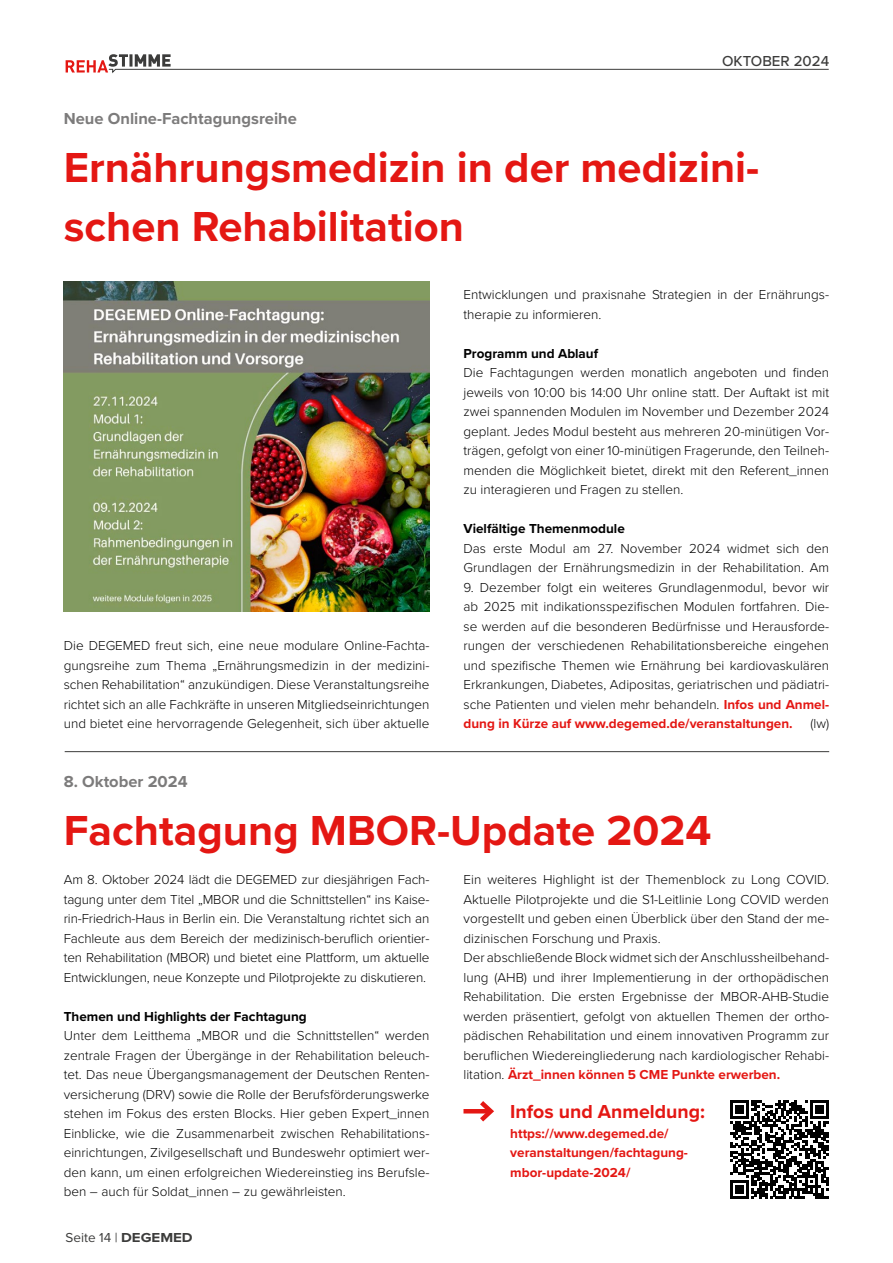
<style>
.page{position:relative;width:893px;height:1263px;background:#fff}
.page>*{position:absolute;margin:0;border:0;box-sizing:border-box;transform-origin:0 0}
.INHALT_Headline{font:700 43.5px/58.5px "Proxima Nova";color:#e41713}
.INFOKASTEN_Headline{font:700 19.5px "Proxima Nova";color:#e41713}
.INHALT_Subheadline{font:700 16.5px "Proxima Nova";color:#7c7b7b}
.t1{font:500 15px "Proxima Nova";color:#3c3c3b}
.INHALT_Grundtext{font:300 13.5px/19.5px "Proxima Nova";color:#000;text-align:justify}
.INHALT_Überschrift_im_Text{font:700 13.5px "Proxima Nova";color:#000}
.INFOKASTEN_Text{font:700 13.5px/19.5px "Proxima Nova";color:#e41713}
.t2{font:13.5px "Proxima Nova";color:#3c3c3b}
.s1{font-weight:700;color:#e41713}
.s2{font-weight:700}
</style>
<div class="page">
<svg style="left:66px;top:54px;width:763px;height:20px"></svg>
<img style="left:64px;top:281px;width:365px;height:330px">
<hr style="left:65px;top:751px;width:764px;height:1px;background:#3c3c3b">
<hr style="left:463px;top:1109px;width:28px;height:4px;background:#e41713">
<svg style="left:475px;top:1101px;width:19px;height:21px"></svg>
<svg style="left:730px;top:1100px;width:99px;height:99px"></svg>
<p class="t1" style="left:722px;top:52px;width:109px">OKTOBER 2024</p>
<p class="INHALT_Subheadline" style="left:64px;top:106px;width:235px">Neue Online-Fachtagungsreihe</p>
<p class="INHALT_Headline" style="left:64px;top:137px;width:697px">Ernährungsmedizin in der medizini&shy;schen Rehabilitation</p>
<p class="INHALT_Grundtext" style="left:64px;top:635px;width:367px">Die DEGEMED freut sich, eine neue modulare Online-Fachta&shy;gungsreihe zum Thema „Ernährungsmedizin in der medizini&shy;schen Rehabilitation“ anzukündigen. Diese Veranstaltungsreihe richtet sich an alle Fachkräfte in unseren Mitgliedseinrichtungen und bietet eine hervorragende Gelegenheit, sich über aktuelle</p>
<p class="INHALT_Grundtext" style="left:463px;top:284px;width:367px">Entwicklungen und praxisnahe Strategien in der Ernährungs&shy;therapie zu informieren.</p>
<p class="INHALT_Überschrift_im_Text" style="left:463px;top:343px;width:136px">Programm und Ablauf</p>
<p class="INHALT_Grundtext" style="left:463px;top:362px;width:367px">Die Fachtagungen werden monatlich angeboten und finden jeweils von 10:00 bis 14:00 Uhr online statt. Der Auftakt ist mit zwei spannenden Modulen im November und Dezember 2024 geplant. Jedes Modul besteht aus mehreren 20-minütigen Vor&shy;trägen, gefolgt von einer 10-minütigen Fragerunde, den Teilneh&shy;menden die Möglichkeit bietet, direkt mit den Referent_innen zu interagieren und Fragen zu stellen.</p>
<p class="INHALT_Überschrift_im_Text" style="left:463px;top:519px;width:163px">Vielfältige Themenmodule</p>
<p class="INHALT_Grundtext" style="left:463px;top:538px;width:367px">Das erste Modul am 27. November 2024 widmet sich den<br>Grundlagen der Ernährungsmedizin in der Rehabilitation. Am</p>
<p class="INHALT_Grundtext" style="left:463px;top:577px;width:367px">9. Dezember folgt ein weiteres Grundlagenmodul, bevor wir ab 2025 mit indikationsspezifischen Modulen fortfahren. Die&shy;se werden auf die besonderen Bedürfnisse und Herausforde&shy;rungen der verschiedenen Rehabilitationsbereiche eingehen und spezifische Themen wie Ernährung bei kardiovaskulären Erkrankungen, Diabetes, Adipositas, geriatrischen und pädiatri&shy;sche Patienten und vielen mehr behandeln. <span class="s1">Infos und Anmel&shy;dung in Kürze auf www.degemed.de/veranstaltungen.</span></p>
<p class="INHALT_Grundtext" style="left:810px;top:713px;width:20px">(lw)</p>
<p class="INHALT_Subheadline" style="left:64px;top:769px;width:125px">8. Oktober 2024</p>
<p class="INHALT_Headline" style="left:64px;top:800px;width:649px">Fachtagung MBOR-Update 2024</p>
<p class="INHALT_Grundtext" style="left:64px;top:869px;width:367px">Am 8. Oktober 2024 lädt die DEGEMED zur diesjährigen Fach&shy;tagung unter dem Titel „MBOR und die Schnittstellen“ ins Kaise&shy;rin-Friedrich-Haus in Berlin ein. Die Veranstaltung richtet sich an Fachleute aus dem Bereich der medizinisch-beruflich orientier&shy;ten Rehabilitation (MBOR) und bietet eine Plattform, um aktuelle Entwicklungen, neue Konzepte und Pilotprojekte zu diskutieren.</p>
<p class="INHALT_Überschrift_im_Text" style="left:64px;top:1006px;width:245px">Themen und Highlights der Fachtagung</p>
<p class="INHALT_Grundtext" style="left:64px;top:1025px;width:367px">Unter dem Leitthema „MBOR und die Schnittstellen“ werden zentrale Fragen der Übergänge in der Rehabilitation beleuch&shy;tet. Das neue Übergangsmanagement der Deutschen Renten&shy;versicherung (DRV) sowie die Rolle der Berufsförderungswerke stehen im Fokus des ersten Blocks. Hier geben Expert_innen Einblicke, wie die Zusammenarbeit zwischen Rehabilitations&shy;einrichtungen, Zivilgesellschaft und Bundeswehr optimiert wer&shy;den kann, um einen erfolgreichen Wiedereinstieg ins Berufsle&shy;ben – auch für Soldat_innen – zu gewährleisten.</p>
<p class="INHALT_Grundtext" style="left:463px;top:869px;width:367px">Ein weiteres Highlight ist der Themenblock zu Long COVID.<br>Aktuelle Pilotprojekte und die S1-Leitlinie Long COVID werden vorgestellt und geben einen Überblick über den Stand der me&shy;dizinischen Forschung und Praxis.</p>
<p class="INHALT_Grundtext" style="left:463px;top:947px;width:367px">Der abschließende Block widmet sich der Anschlussheilbehand&shy;lung (AHB) und ihrer Implementierung in der orthopädischen Rehabilitation. Die ersten Ergebnisse der MBOR-AHB-Studie werden präsentiert, gefolgt von aktuellen Themen der ortho&shy;pädischen Rehabilitation und einem innovativen Programm zur beruflichen Wiedereingliederung nach kardiologischer Rehabi&shy;litation. <span class="s1">Ärzt_innen können 5 CME Punkte erwerben.</span></p>
<p class="INFOKASTEN_Headline" style="left:510px;top:1097px;width:196px">Infos und Anmeldung:</p>
<p class="INFOKASTEN_Text" style="left:510px;top:1123px;width:179px">https://www.degemed.de/ veranstaltungen/fachtagung&shy;mbor-update-2024/</p>
<p class="t2" style="left:66px;top:1229px;width:129px">Seite 14 | <span class="s2">DEGEMED</span></p>
</div>
